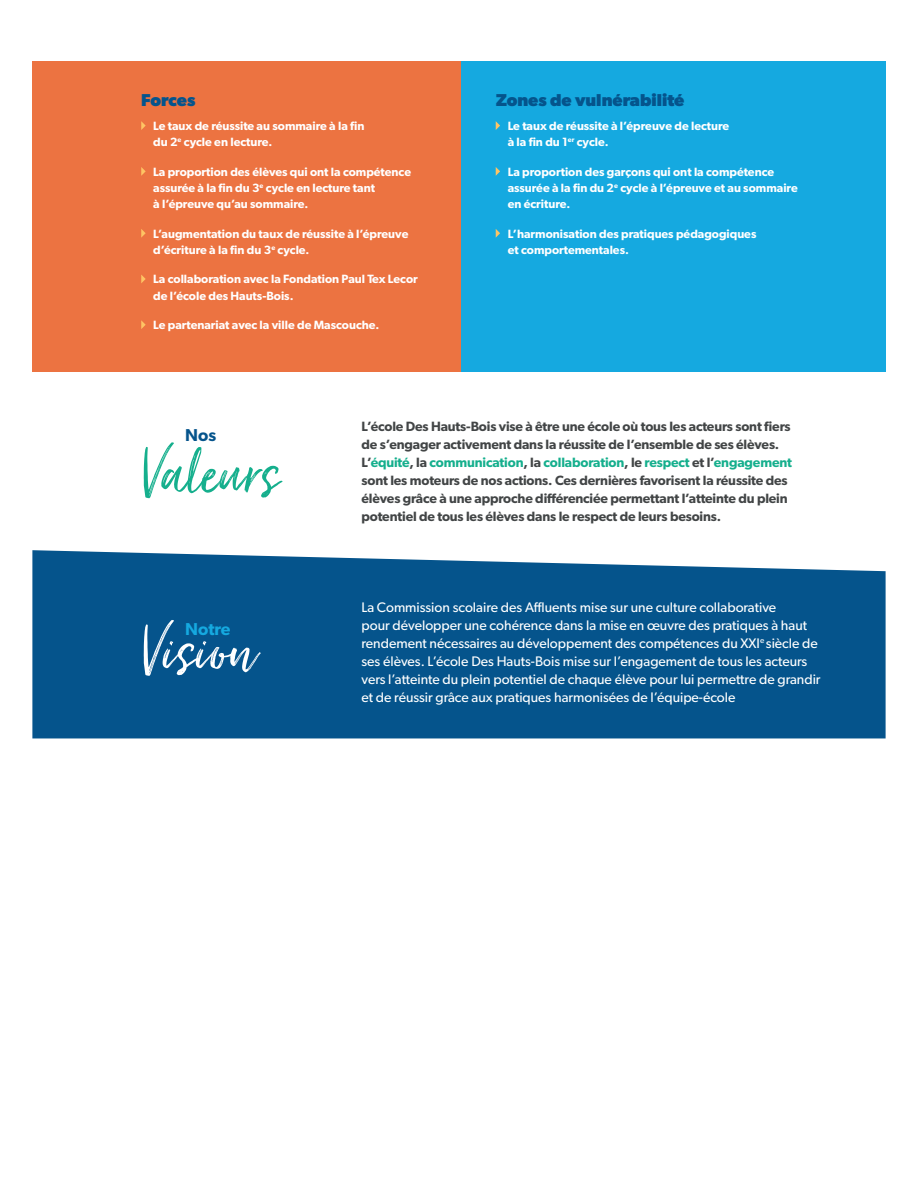
<style>
.page{position:relative;width:918px;height:1188px;background:#fff}
.page>*{position:absolute;margin:0;border:0;box-sizing:border-box;transform-origin:0 0}
.t1{font:79.5px "Just Lovely";color:#15af8d}
.t2{font:79.5px "Just Lovely";color:#fff}
.t3{font:700 17.25px "Gibson";color:#05548c}
.t4{font:600 17.25px "Gibson";color:#15a9e0}
.t5{font:600 17.25px "Gibson";color:#05548c}
.t6{font:13.8px/18px "Gibson";color:#fff}
.t7{font:600 13.5px/18px "Gibson";letter-spacing:-.01em;color:#424546}
.t8{font:600 12px/16.2px "Gibson";color:#fff}
.s1{color:#15af8d}
</style>
<div class="page">
<div style="left:32px;top:550px;width:854px;height:188px;background:#05548c"></div>
<div style="left:32px;top:62px;width:430px;height:310px;background:#ec7341"></div>
<div style="left:461px;top:62px;width:425px;height:310px;background:#15a9e0"></div>
<svg style="left:141px;top:121px;width:5px;height:9px"></svg>
<svg style="left:141px;top:167px;width:5px;height:9px"></svg>
<svg style="left:141px;top:229px;width:5px;height:9px"></svg>
<svg style="left:141px;top:275px;width:5px;height:8px"></svg>
<svg style="left:141px;top:320px;width:5px;height:9px"></svg>
<svg style="left:496px;top:121px;width:4px;height:9px"></svg>
<svg style="left:496px;top:167px;width:4px;height:9px"></svg>
<svg style="left:496px;top:229px;width:4px;height:9px"></svg>
<h2 class="t3" style="left:141px;top:90px;width:56px">Forces</h2>
<h2 class="t3" style="left:496px;top:90px;width:190px">Zones de vulnérabilité</h2>
<p class="t8" style="left:153px;top:118px;width:213px">Le taux de réussite au sommaire à la fin du 2<sup>e</sup> cycle en lecture.</p>
<p class="t8" style="left:153px;top:163px;width:259px">La proportion des élèves qui ont la compétence assurée à la fin du 3<sup>e</sup> cycle en lecture tant<br>à l’épreuve qu’au sommaire.</p>
<p class="t8" style="left:153px;top:225px;width:257px">L’augmentation du taux de réussite à l’épreuve d’écriture à la fin du 3<sup>e</sup> cycle.</p>
<p class="t8" style="left:153px;top:271px;width:266px">La collaboration avec la Fondation Paul Tex Lecor de l’école des Hauts-Bois.</p>
<p class="t8" style="left:153px;top:317px;width:228px">Le partenariat avec la ville de Mascouche.</p>
<p class="t8" style="left:508px;top:118px;width:223px">Le taux de réussite à l’épreuve de lecture à la fin du 1<sup>er</sup> cycle.</p>
<p class="t8" style="left:508px;top:163px;width:292px">La proportion des garçons qui ont la compétence assurée à la fin du 2<sup>e</sup> cycle à l’épreuve et au sommaire en écriture.</p>
<p class="t8" style="left:508px;top:225px;width:250px">L’harmonisation des pratiques pédagogiques et comportementales.</p>
<h2 class="t5" style="left:185px;top:425px;width:32px">Nos</h2>
<h1 class="t1" style="left:142px;top:425px;width:139px">Valeurs</h1>
<h1 class="t2" style="left:142px;top:602px;width:116px">Vision</h1>
<h2 class="t4" style="left:185px;top:619px;width:47px">Notre</h2>
<p class="t7" style="left:362px;top:417px;width:432px">L’école Des Hauts-Bois vise à être une école où tous les acteurs sont fiers de s’engager activement dans la réussite de l’ensemble de ses élèves.<br>L’<span class="s1">équité</span>, la <span class="s1">communication</span>, la <span class="s1">collaboration</span>, le <span class="s1">respect</span> et l’<span class="s1">engagement </span>sont les moteurs de nos actions. Ces dernières favorisent la réussite des élèves grâce à une approche différenciée permettant l’atteinte du plein potentiel de tous les élèves dans le respect de leurs besoins.</p>
<p class="t6" style="left:361px;top:598px;width:461px">La Commission scolaire des Affluents mise sur une culture collaborative<br>pour développer une cohérence dans la mise en œuvre des pratiques à haut rendement nécessaires au développement des compétences du XXI<sup>e</sup> siècle de ses élèves. L’école Des Hauts-Bois mise sur l’engagement de tous les acteurs vers l’atteinte du plein potentiel de chaque élève pour lui permettre de grandir et de réussir grâce aux pratiques harmonisées de l’équipe-école</p>
</div>
